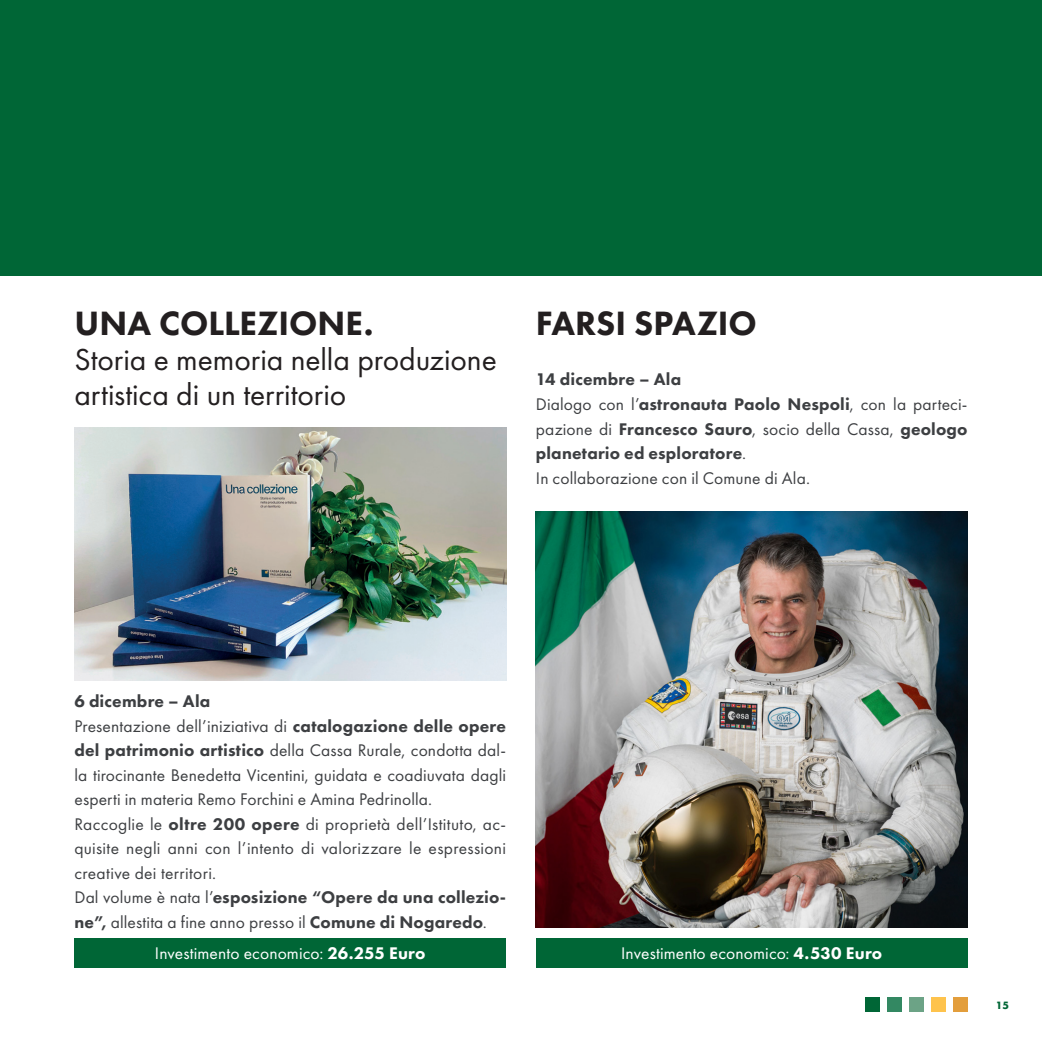
<style>
.page{position:relative;width:1042px;height:1042px;background:#fff}
.page>*{position:absolute;margin:0;border:0;box-sizing:border-box;transform-origin:0 0}
.Titolo_capitolo{font:800 35px "Futura PT";color:#231f20}
.Titolo_capitolo-2{font:31.5px/35px "Futura PT";color:#231f20}
.TESTO{font:17.5px/24.5px "Futura PT";letter-spacing:.01em;color:#3d3f42;text-align:justify}
.TESTO-2{font:800 17.5px/24.5px "Futura PT";letter-spacing:.01em;color:#3d3f42}
.TESTO-3{font:17.5px "Futura PT";letter-spacing:.005em;color:#fff}
.t1{font:700 11.03px "Futura PT";color:#006636}
.s1{font-weight:400}
.s2{font-weight:800}
</style>
<div class="page">
<div style="left:931px;top:997px;width:14px;height:15px;background:#fec34d"></div>
<div style="left:909px;top:997px;width:15px;height:15px;background:#6ca386"></div>
<div style="left:887px;top:997px;width:15px;height:15px;background:#338862"></div>
<div style="left:865px;top:997px;width:15px;height:15px;background:#006636"></div>
<div style="left:953px;top:997px;width:14px;height:15px;background:#e39e3c"></div>
<div style="left:0;top:0;width:1042px;height:275px;background:#006636"></div>
<img style="left:74px;top:427px;width:432px;height:253px">
<img style="left:536px;top:511px;width:431px;height:417px">
<div style="left:536px;top:938px;width:431px;height:29px;background:#006636"></div>
<div style="left:74px;top:938px;width:432px;height:29px;background:#006636"></div>
<p class="Titolo_capitolo" style="left:74px;top:302px;width:301px">UNA COLLEZIONE.</p>
<p class="Titolo_capitolo-2" style="left:74px;top:342px;width:424px">Storia e memoria nella produzione artistica di un territorio</p>
<p class="Titolo_capitolo" style="left:536px;top:302px;width:223px">FARSI SPAZIO</p>
<p class="TESTO-2" style="left:536px;top:367px;width:147px">14 dicembre – Ala</p>
<p class="TESTO-2" style="left:536px;top:392px;width:433px;text-align:justify"><span class="s1">Dialogo con l’</span>astronauta Paolo Nespoli<span class="s1">, con la parteci&shy;pazione di</span> Francesco Sauro<span class="s1">, socio della Cassa,</span> geologo planetario ed esploratore<span class="s1">.</span></p>
<p class="TESTO" style="left:536px;top:465px;width:276px">In collaborazione con il Comune di Ala.</p>
<p class="TESTO-2" style="left:74px;top:689px;width:137px">6 dicembre – Ala</p>
<p class="TESTO" style="left:74px;top:713px;width:433px">Presentazione dell’iniziativa di <span class="s2">catalogazione delle opere del patrimonio artistico</span> della Cassa Rurale, condotta dal&shy;la tirocinante Benedetta Vicentini, guidata e coadiuvata dagli esperti in materia Remo Forchini e Amina Pedrinolla.</p>
<p class="TESTO" style="left:74px;top:811px;width:433px">Raccoglie le <span class="s2">oltre 200 opere</span> di proprietà dell’Istituto, ac&shy;quisite negli anni con l’intento di valorizzare le espressioni creative dei territori.</p>
<p class="TESTO-2" style="left:74px;top:885px;width:433px"><span class="s1">Dal volume è nata l’</span>esposizione “Opere da una collezio&shy;ne”, <span class="s1">allestita a fine anno presso il</span> Comune di Nogaredo<span class="s1">.</span></p>
<p class="TESTO-3" style="left:155px;top:943px;width:272px">Investimento economico: <span class="s2">26.255 Euro</span></p>
<p class="TESTO-3" style="left:621px;top:943px;width:263px">Investimento economico: <span class="s2">4.530 Euro</span></p>
<p class="t1" style="left:996px;top:998px;width:15px">15</p>
</div>
